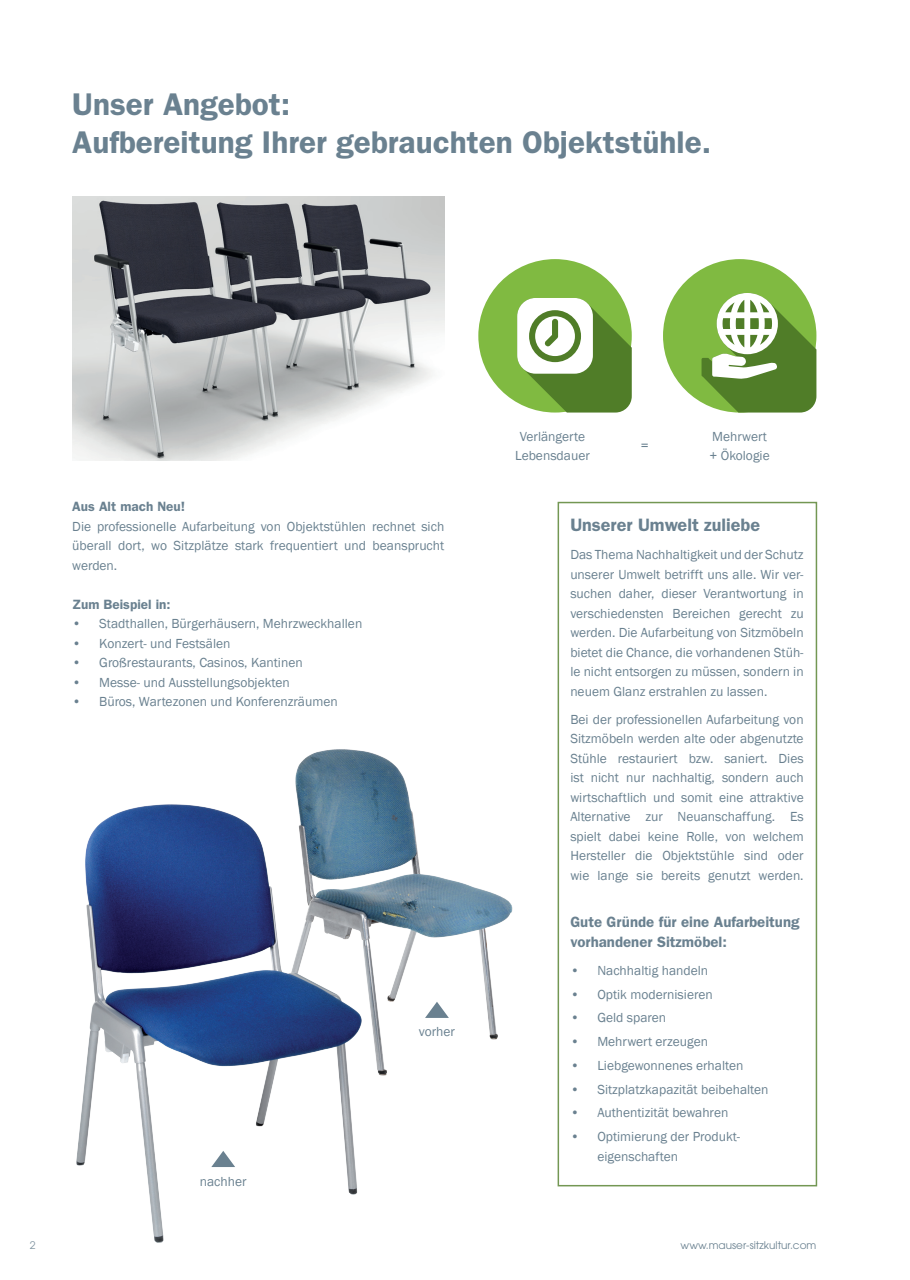
<style>
.page{position:relative;width:910px;height:1280px;background:#fff}
.page>*{position:absolute;margin:0;border:0;box-sizing:border-box;transform-origin:0 0}
.t1{font:600 31.5px/37.5px "ITC Franklin Gothic Std";color:#6a8190}
.t2{font:600 18px "ITC Franklin Gothic Std";color:#6a8190}
.t3{font:600 15px/19.5px "ITC Franklin Gothic Std";color:#6a8190}
.t4{font:13.5px/19.5px "Franklin Gothic";color:#6a8190;text-align:justify}
.t5{font:600 13.5px "ITC Franklin Gothic Std";color:#6a8190}
.t6{font:10.5px "ITC Avant Garde Std";color:#6a8190}
</style>
<div class="page">
<img style="left:76px;top:743px;width:515px;height:500px">
<div style="left:558px;top:502px;width:259px;height:684px;background:#fff;border:2px solid #507d28"></div>
<div style="left:663px;top:259px;width:153px;height:153px;background:#80ba41;border-radius:50%"></div>
<svg style="left:701px;top:293px;width:115px;height:119px"></svg>
<div style="left:478px;top:259px;width:154px;height:153px;background:#80ba41;border-radius:50%"></div>
<svg style="left:517px;top:298px;width:115px;height:114px"></svg>
<img style="left:72px;top:196px;width:372px;height:264px">
<svg style="left:211px;top:1151px;width:24px;height:16px"></svg>
<svg style="left:425px;top:1002px;width:24px;height:16px"></svg>
<h1 class="t1" style="left:72px;top:86px;width:640px">Unser Angebot:<br>Aufbereitung Ihrer gebrauchten Objektstühle.</h1>
<p class="t5" style="left:72px;top:499px;width:114px">Aus Alt mach Neu!</p>
<p class="t4" style="left:72px;top:517px;width:374px">Die professionelle Aufarbeitung von Objektstühlen rechnet sich überall dort, wo Sitzplätze stark frequentiert und beansprucht werden.</p>
<p class="t5" style="left:72px;top:596px;width:100px">Zum Beispiel in:</p>
<p class="t4" style="left:72px;top:614px;width:292px">• Stadthallen, Bürgerhäusern, Mehrzweckhallen</p>
<p class="t4" style="left:72px;top:634px;width:160px">• Konzert- und Festsälen</p>
<p class="t4" style="left:72px;top:653px;width:232px">• Großrestaurants, Casinos, Kantinen</p>
<p class="t4" style="left:72px;top:673px;width:219px">• Messe- und Ausstellungsobjekten</p>
<p class="t4" style="left:72px;top:692px;width:267px">• Büros, Wartezonen und Konferenzräumen</p>
<p class="t4" style="left:200px;top:1172px;width:48px">nachher</p>
<p class="t4" style="left:419px;top:1022px;width:38px">vorher</p>
<p class="t4" style="left:515px;top:427px;width:76px;text-align:center">Verlängerte<br>Lebensdauer</p>
<p class="t4" style="left:641px;top:436px;width:9px">=</p>
<p class="t4" style="left:710px;top:427px;width:62px">Mehrwert + Ökologie</p>
<h2 class="t2" style="left:570px;top:515px;width:191px">Unserer Umwelt zuliebe</h2>
<p class="t4" style="left:570px;top:545px;width:235px">Das Thema Nachhaltigkeit und der Schutz unserer Umwelt betrifft uns alle. Wir ver&shy;suchen daher, dieser Verantwortung in verschiedensten Bereichen gerecht zu werden. Die Aufarbeitung von Sitzmöbeln bietet die Chance, die vorhandenen Stüh&shy;le nicht entsorgen zu müssen, sondern in neuem Glanz erstrahlen zu lassen.</p>
<p class="t4" style="left:570px;top:710px;width:235px">Bei der professionellen Aufarbeitung von Sitzmöbeln werden alte oder abgenutzte Stühle restauriert bzw. saniert. Dies ist nicht nur nachhaltig, sondern auch wirtschaftlich und somit eine attraktive Alternative zur Neuanschaffung. Es spielt dabei keine Rolle, von welchem Hersteller die Objektstühle sind oder wie lange sie bereits genutzt werden.</p>
<p class="t3" style="left:570px;top:912px;width:231px">Gute Gründe für eine Aufarbeitung vorhandener Sitzmöbel:</p>
<p class="t4" style="left:570px;top:961px;width:139px">• Nachhaltig handeln</p>
<p class="t4" style="left:570px;top:985px;width:144px">• Optik modernisieren</p>
<p class="t4" style="left:570px;top:1008px;width:97px">• Geld sparen</p>
<p class="t4" style="left:570px;top:1032px;width:139px">• Mehrwert erzeugen</p>
<p class="t4" style="left:570px;top:1056px;width:175px">• Liebgewonnenes erhalten</p>
<p class="t4" style="left:570px;top:1080px;width:200px">• Sitzplatzkapazität beibehalten</p>
<p class="t4" style="left:570px;top:1103px;width:160px">• Authentizität bewahren</p>
<p class="t4" style="left:597px;top:1127px;width:144px;text-indent:-27px">• Optimierung der Produkt&shy;eigenschaften</p>
<p class="t6" style="left:30px;top:1239px;width:7px">2</p>
<p class="t6" style="left:681px;top:1239px;width:137px">www.mauser-sitzkultur.com</p>
</div>
